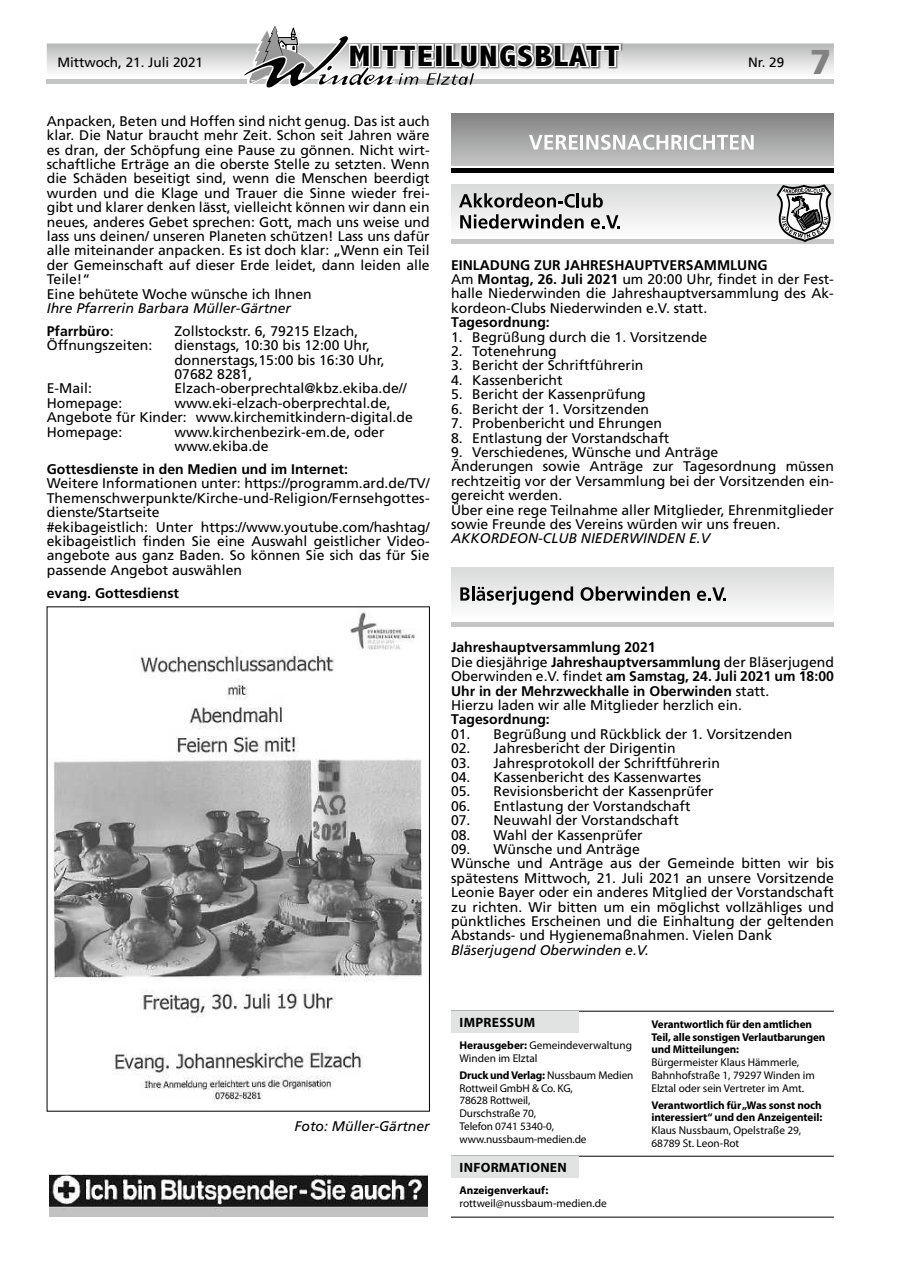
<style>
.page{position:relative;width:902px;height:1280px;background:#fff}
.page>*{position:absolute;margin:0;border:0;box-sizing:border-box;transform-origin:0 0}
.t1{font:900 34.5px "Frutiger";color:#818181}
.t2{font:800 condensed 29.7px "Abadi";letter-spacing:.04em;color:#000;scale:1.15 1}
.t3{font:13.95px/14.4px "Frutiger";color:#000}
.t4{font:700 13.95px/14.4px "Frutiger";color:#000}
.t5{font:italic 13.95px/23px "Frutiger";color:#000}
.t6{font:13.5px "Frutiger";color:#000}
.t7{font:700 13.5px "Myriad Pro";letter-spacing:.02em;color:#000}
.t8{font:11.25px/12.8px "Myriad Pro";color:#000}
.t9{font:700 11.25px/12.8px "Myriad Pro";letter-spacing:-.01em;color:#000}
.s1{font-weight:700;font-style:normal}
.s2{font-style:normal}
.s3{font-weight:700}
.s4{font-weight:400}
</style>
<div class="page">
<svg style="left:47px;top:26px;width:786px;height:62px"></svg>
<img style="left:53px;top:612px;width:369px;height:492px">
<div style="left:451px;top:113px;width:382px;height:52px;background:linear-gradient(to bottom,#828282,#c3c4c4)"></div>
<hr style="left:451px;top:168px;width:382px;height:4px;background:#000">
<svg style="left:529px;top:135px;width:48px;height:15px"></svg>
<hr style="left:580px;top:135px;width:3px;height:15px;background:#fcfcfc">
<svg style="left:586px;top:135px;width:96px;height:15px"></svg>
<hr style="left:684px;top:135px;width:3px;height:15px;background:#fcfcfc">
<svg style="left:689px;top:135px;width:64px;height:15px"></svg>
<div style="left:451px;top:184px;width:382px;height:53px;background:linear-gradient(to bottom,#d9d9da,#fdfdfd)"></div>
<hr style="left:451px;top:239px;width:382px;height:4px;background:#c6c6c7">
<svg style="left:459px;top:193px;width:115px;height:15px;background:#929292"></svg>
<hr style="left:576px;top:193px;width:3px;height:14px;background:#000">
<svg style="left:581px;top:193px;width:21px;height:15px"></svg>
<svg style="left:460px;top:214px;width:123px;height:15px"></svg>
<svg style="left:591px;top:215px;width:29px;height:14px"></svg>
<svg style="left:774px;top:185px;width:58px;height:57px"></svg>
<div style="left:451px;top:567px;width:382px;height:52px;background:linear-gradient(to bottom,#d8d9d9,#fcfcfc)"></div>
<hr style="left:451px;top:622px;width:382px;height:4px;background:#c6c6c7">
<svg style="left:460px;top:587px;width:9px;height:14px"></svg>
<hr style="left:471px;top:586px;width:3px;height:15px;background:#000">
<svg style="left:476px;top:586px;width:97px;height:19px"></svg>
<svg style="left:580px;top:586px;width:109px;height:15px;background:#949494"></svg>
<svg style="left:697px;top:587px;width:29px;height:14px"></svg>
<hr style="left:451px;top:1011px;width:382px;height:1px;background:#000">
<div style="left:451px;top:1011px;width:127px;height:22px;background:#e1e2e2"></div>
<hr style="left:451px;top:1156px;width:382px;height:1px;background:#000">
<div style="left:451px;top:1157px;width:127px;height:21px;background:#e1e2e2"></div>
<hr style="left:451px;top:1217px;width:382px;height:1px;background:#000">
<img style="left:49px;top:1174px;width:378px;height:42px">
<p class="t6" style="left:57px;top:55px;width:147px">Mittwoch, 21. Juli 2021</p>
<h2 class="t2" style="left:349px;top:39px;width:237px">MITTEILUNGSBLATT</h2>
<p class="t6" style="left:748px;top:55px;width:38px">Nr. 29</p>
<h1 class="t1" style="left:810px;top:41px;width:23px">7</h1>
<p class="t3" style="left:47px;top:114px;width:384px">Anpacken, Beten und Hoffen sind nicht genug. Das ist auch klar. Die Natur braucht mehr Zeit. Schon seit Jahren wäre es dran, der Schöpfung eine Pause zu gönnen. Nicht wirt&shy;schaftliche Erträge an die oberste Stelle zu setzten. Wenn die Schäden beseitigt sind, wenn die Menschen beerdigt wurden und die Klage und Trauer die Sinne wieder frei&shy;gibt und klarer denken lässt, vielleicht können wir dann ein neues, anderes Gebet sprechen: Gott, mach uns weise und lass uns deinen/ unseren Planeten schützen! Lass uns dafür alle miteinander anpacken. Es ist doch klar: „Wenn ein Teil der Gemeinschaft auf dieser Erde leidet, dann leiden alle Teile!“<br>Eine behütete Woche wünsche ich Ihnen</p>
<p class="t5" style="left:47px;top:296px;width:245px">Ihre Pfarrerin Barbara Müller-Gärtner<br><span class="s1">Pfarrbüro</span><span class="s2">:</span></p>
<p class="t3" style="left:174px;top:324px;width:185px">Zollstockstr. 6, 79215 Elzach,</p>
<p class="t3" style="left:47px;top:338px;width:107px">Öffnungszeiten:</p>
<p class="t3" style="left:174px;top:338px;width:212px">dienstags, 10:30 bis 12:00 Uhr, donnerstags,15:00 bis 16:30 Uhr,<br>07682 8281,</p>
<p class="t3" style="left:47px;top:381px;width:47px">E-Mail:</p>
<p class="t3" style="left:174px;top:381px;width:234px">Elzach-oberprechtal@kbz.ekiba.de//</p>
<p class="t3" style="left:47px;top:396px;width:77px">Homepage:</p>
<p class="t3" style="left:47px;top:396px;width:367px;text-indent:128px">www.eki-elzach-oberprechtal.de,<br>Angebote für Kinder: www.kirchemitkindern-digital.de<br>Homepage:</p>
<p class="t3" style="left:174px;top:424px;width:211px">www.kirchenbezirk-em.de, oder www.ekiba.de</p>
<p class="t4" style="left:47px;top:462px;width:302px">Gottesdienste in den Medien und im Internet:</p>
<p class="t3" style="left:47px;top:476px;width:384px">Weitere Informationen unter: https://programm.ard.de/TV/ Themenschwerpunkte/Kirche-und-Religion/Fernsehgottes&shy;dienste/Startseite<br>#ekibageistlich: Unter https://www.youtube.com/hashtag/ ekibageistlich finden Sie eine Auswahl geistlicher Video&shy;angebote aus ganz Baden. So können Sie sich das für Sie passende Angebot auswählen</p>
<p class="t4" style="left:47px;top:585px;width:134px">evang. Gottesdienst</p>
<p class="t3" style="left:451px;top:257px;width:384px"><span class="s3">EINLADUNG ZUR JAHRESHAUPTVERSAMMLUNG<br></span>Am <span class="s3">Montag, 26. Juli 2021</span> um 20:00 Uhr, findet in der Fest&shy;halle Niederwinden die Jahreshauptversammlung des Ak&shy;kordeon-Clubs Niederwinden e.V. statt.</p>
<p class="t4" style="left:451px;top:315px;width:100px">Tagesordnung:</p>
<p class="t3" style="left:451px;top:329px;width:258px">1. Begrüßung durch die 1. Vorsitzende</p>
<p class="t3" style="left:451px;top:344px;width:107px">2. Totenehrung</p>
<p class="t3" style="left:451px;top:358px;width:194px">3. Bericht der Schriftführerin</p>
<p class="t3" style="left:451px;top:373px;width:113px">4. Kassenbericht</p>
<p class="t3" style="left:451px;top:387px;width:196px">5. Bericht der Kassenprüfung</p>
<p class="t3" style="left:451px;top:401px;width:199px">6. Bericht der 1. Vorsitzenden</p>
<p class="t3" style="left:451px;top:416px;width:212px">7. Probenbericht und Ehrungen</p>
<p class="t3" style="left:451px;top:430px;width:220px">8. Entlastung der Vorstandschaft</p>
<p class="t3" style="left:451px;top:445px;width:384px">9. Verschiedenes, Wünsche und Anträge<br>Änderungen sowie Anträge zur Tagesordnung müssen rechtzeitig vor der Versammlung bei der Vorsitzenden ein&shy;gereicht werden.<br>Über eine rege Teilnahme aller Mitglieder, Ehrenmitglieder sowie Freunde des Vereins würden wir uns freuen.</p>
<p class="t5" style="left:451px;top:527px;width:260px">AKKORDEON-CLUB NIEDERWINDEN E.V</p>
<p class="t4" style="left:451px;top:640px;width:384px">Jahreshauptversammlung 2021<br><span class="s4">Die diesjährige</span> Jahreshauptversammlung <span class="s4">der Bläserjugend Oberwinden e.V. findet</span> am Samstag, 24. Juli 2021 um 18:00<br>Uhr in der Mehrzweckhalle in Oberwinden <span class="s4">statt.<br>Hierzu laden wir alle Mitglieder herzlich ein.</span></p>
<p class="t4" style="left:451px;top:712px;width:100px">Tagesordnung:</p>
<p class="t3" style="left:451px;top:727px;width:343px">01. Begrüßung und Rückblick der 1. Vorsitzenden</p>
<p class="t3" style="left:451px;top:741px;width:226px">02. Jahresbericht der Dirigentin</p>
<p class="t3" style="left:451px;top:755px;width:270px">03. Jahresprotokoll der Schriftführerin</p>
<p class="t3" style="left:451px;top:770px;width:252px">04. Kassenbericht des Kassenwartes</p>
<p class="t3" style="left:451px;top:784px;width:264px">05. Revisionsbericht der Kassenprüfer</p>
<p class="t3" style="left:451px;top:799px;width:241px">06. Entlastung der Vorstandschaft</p>
<p class="t3" style="left:451px;top:813px;width:229px">07. Neuwahl der Vorstandschaft</p>
<p class="t3" style="left:451px;top:827px;width:193px">08. Wahl der Kassenprüfer</p>
<p class="t3" style="left:451px;top:842px;width:384px">09. Wünsche und Anträge<br>Wünsche und Anträge aus der Gemeinde bitten wir bis spätestens Mittwoch, 21. Juli 2021 an unsere Vorsitzende Leonie Bayer oder ein anderes Mitglied der Vorstandschaft zu richten. Wir bitten um ein möglichst vollzähliges und pünktliches Erscheinen und die Einhaltung der geltenden Abstands- und Hygienemaßnahmen. Vielen Dank</p>
<p class="t5" style="left:451px;top:938px;width:199px">Bläserjugend Oberwinden e.V.</p>
<p class="t5" style="left:294px;top:1114px;width:137px">Foto: Müller-Gärtner</p>
<p class="t7" style="left:459px;top:1014px;width:77px">iMPreSSuM</p>
<p class="t8" style="left:459px;top:1039px;width:174px"><span class="s3">herausgeber:</span> Gemeindeverwaltung<br>Winden im Elztal</p>
<p class="t8" style="left:459px;top:1068px;width:175px"><span class="s3">druck und Verlag:</span> Nussbaum Medien<br>Rottweil GmbH &amp; Co. KG,<br>78628 Rottweil,<br>Durschstraße 70,<br>Telefon 0741 5340-0, www.nussbaum-medien.de</p>
<p class="t7" style="left:459px;top:1159px;width:109px">inFOrMAtiOnen</p>
<p class="t9" style="left:459px;top:1183px;width:90px">Anzeigenverkauf:</p>
<p class="t8" style="left:459px;top:1196px;width:149px">rottweil@nussbaum-medien.de</p>
<p class="t9" style="left:651px;top:1017px;width:175px">Verantwortlich für den amtlichen teil, alle sonstigen Verlautbarungen und Mitteilungen:</p>
<p class="t8" style="left:651px;top:1056px;width:165px">Bürgermeister Klaus Hämmerle,<br>Bahnhofstraße 1, 79297 Winden im<br>Elztal oder sein Vertreter im Amt.</p>
<p class="t9" style="left:651px;top:1098px;width:172px">Verantwortlich für „was sonst noch interessiert“ und den Anzeigenteil:</p>
<p class="t8" style="left:651px;top:1124px;width:151px">Klaus Nussbaum, Opelstraße 29,<br>68789 St. Leon-Rot</p>
</div>
